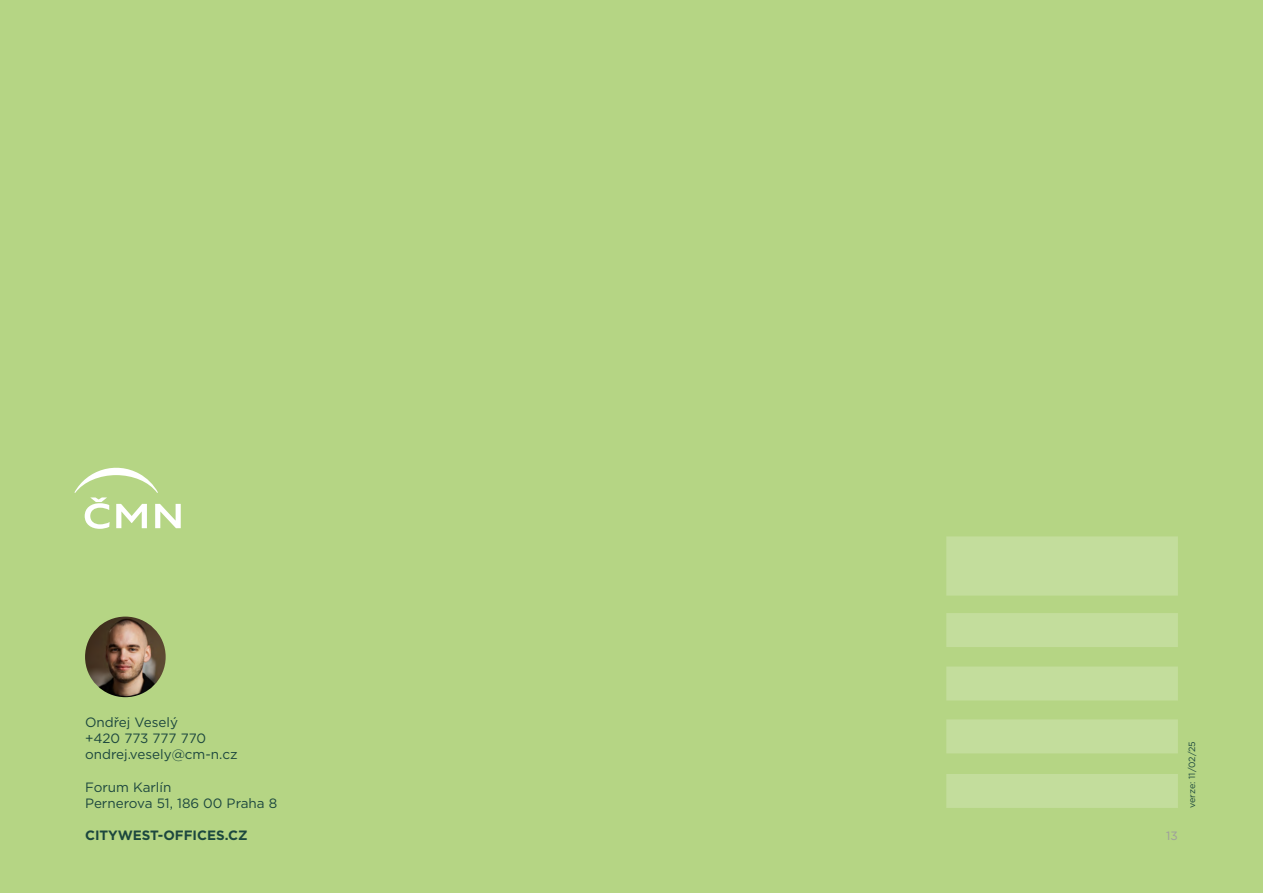
<style>
.page{position:relative;width:1263px;height:893px;background:#b5d584}
.page>*{position:absolute;margin:0;border:0;box-sizing:border-box;transform-origin:0 0}
.t1{font:13.5px/16.2px "Gotham";color:#1c473e}
.t2{font:700 13.5px "Gotham";color:#1c473e}
.t3{font:12px "Gotham";color:#9d9d9c}
.t4{font:9px "Gotham";letter-spacing:-.01em;color:#1c473e}
</style>
<div class="page">
<img style="left:85px;top:617px;width:81px;height:80px;border-radius:40px">
<svg style="left:946px;top:536px;width:232px;height:272px;fill:#c3dd9c"></svg>
<svg style="left:74px;top:467px;width:107px;height:62px"></svg>
<p class="t1" style="left:85px;top:714px;width:154px">Ondřej Veselý<br>+420 773 777 770 ondrej.vesely@cm-n.cz</p>
<p class="t1" style="left:85px;top:779px;width:194px">Forum Karlín<br>Pernerova 51, 186 00 Praha 8</p>
<p class="t2" style="left:85px;top:826px;width:164px">CITYWEST-OFFICES.CZ</p>
<p class="t3" style="left:1166px;top:828px;width:13px">13</p>
<p class="t4" style="left:1186px;top:808px;width:68px;rotate:-90deg">verze: 11/02/25</p>
</div>
